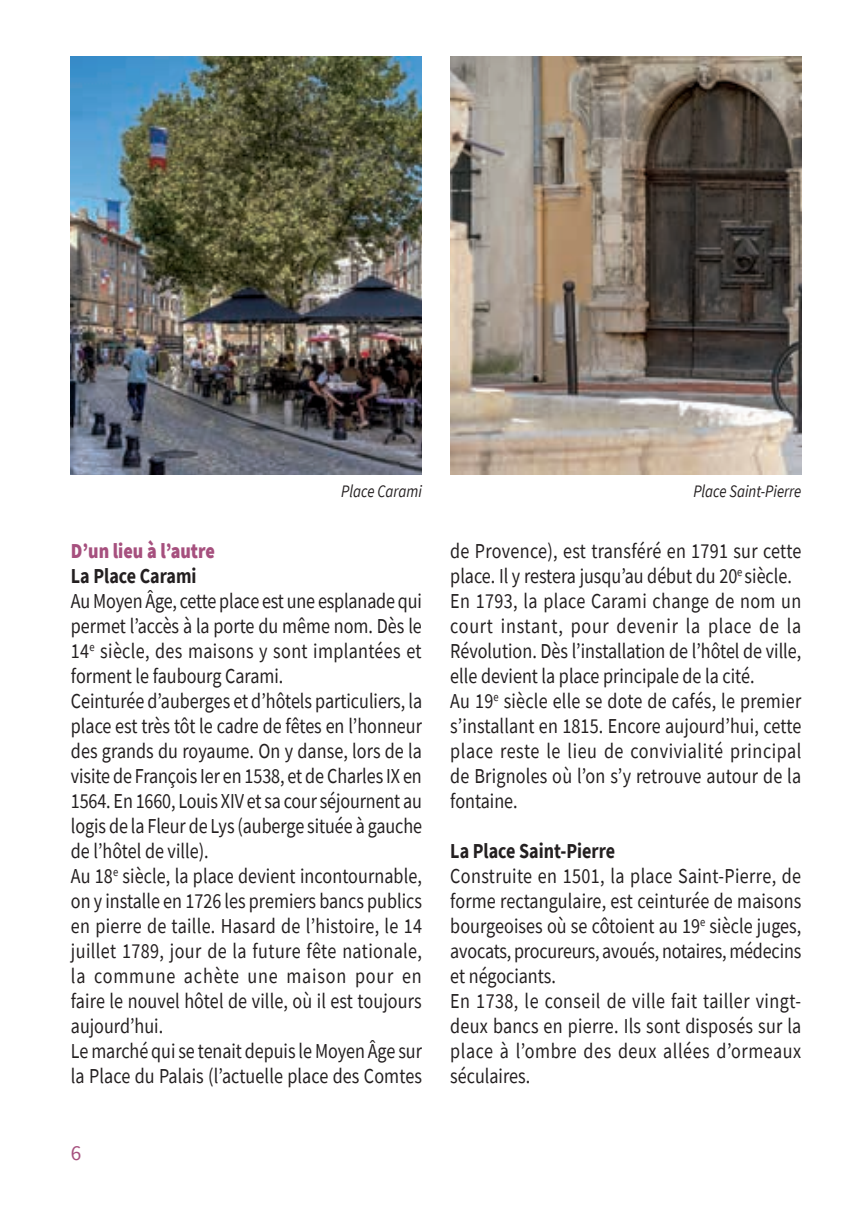
<style>
.page{position:relative;width:851px;height:1205px;background:#fff}
.page>*{position:absolute;margin:0;border:0;box-sizing:border-box;transform-origin:0 0}
.t1{font:21.25px/25px "Source Sans Pro";letter-spacing:.005em;color:#231f20;scale:.85 1}
.t2{font:700 21.25px "Source Sans Pro";color:#231f20;scale:.85 1}
.t3{font:900 21.25px "Source Sans Pro";color:#a6507e;scale:.85 1}
.t4{font:21.25px "Source Sans Pro";color:#a6507e}
.t5{font:italic 17.5px "Source Sans Pro";color:#231f20;scale:.85 1}
</style>
<div class="page">
<img style="left:71px;top:57px;width:351px;height:418px">
<img style="left:450px;top:57px;width:351px;height:418px">
<p class="t5" style="left:341px;top:480px;width:96px">Place Carami</p>
<p class="t5" style="left:693px;top:480px;width:128px">Place Saint-Pierre</p>
<p class="t3" style="left:71px;top:536px;width:171px">D’un lieu à l’autre</p>
<p class="t2" style="left:71px;top:562px;width:149px">La Place Carami</p>
<p class="t1" style="left:71px;top:588px;width:414px">Au Moyen Âge, cette place est une esplanade qui permet l’accès à la porte du même nom. Dès le 14<sup>e</sup> siècle, des maisons y sont implantées et forment le faubourg Carami.<br>Ceinturée d’auberges et d’hôtels particuliers, la place est très tôt le cadre de fêtes en l’honneur des grands du royaume. On y danse, lors de la visite de François Ier en 1538, et de Charles IX en 1564. En 1660, Louis XIV et sa cour séjournent au logis de la Fleur de Lys (auberge située à gauche de l’hôtel de ville).<br>Au 18<sup>e</sup> siècle, la place devient incontournable, on y installe en 1726 les premiers bancs publics en pierre de taille. Hasard de l’histoire, le 14 juillet 1789, jour de la future fête nationale, la commune achète une maison pour en faire le nouvel hôtel de ville, où il est toujours aujourd’hui.<br>Le marché qui se tenait depuis le Moyen Âge sur la Place du Palais (l’actuelle place des Comtes</p>
<p class="t4" style="left:71px;top:1139px;width:12px">6</p>
<p class="t1" style="left:450px;top:538px;width:414px">de Provence), est transféré en 1791 sur cette place. Il y restera jusqu’au début du 20<sup>e</sup> siècle.<br>En 1793, la place Carami change de nom un court instant, pour devenir la place de la Révolution. Dès l’installation de l’hôtel de ville, elle devient la place principale de la cité.<br>Au 19<sup>e</sup> siècle elle se dote de cafés, le premier s’installant en 1815. Encore aujourd’hui, cette place reste le lieu de convivialité principal de Brignoles où l’on s’y retrouve autour de la fontaine.</p>
<p class="t2" style="left:450px;top:837px;width:195px">La Place Saint-Pierre</p>
<p class="t1" style="left:450px;top:863px;width:414px">Construite en 1501, la place Saint-Pierre, de forme rectangulaire, est ceinturée de maisons bourgeoises où se côtoient au 19<sup>e</sup> siècle juges, avocats, procureurs, avoués, notaires, médecins et négociants.<br>En 1738, le conseil de ville fait tailler vingt&shy;deux bancs en pierre. Ils sont disposés sur la place à l’ombre des deux allées d’ormeaux séculaires.</p>
</div>
